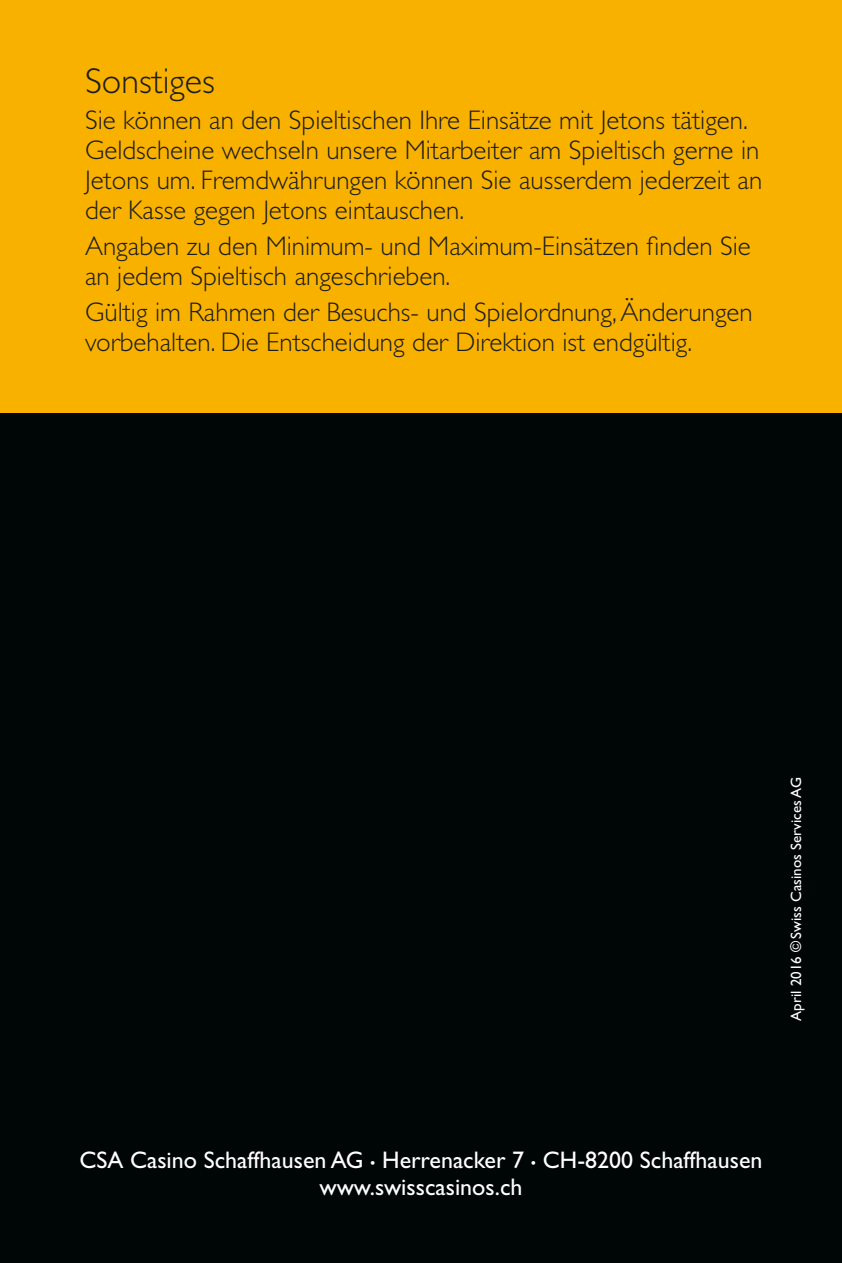
<style>
.page{position:relative;width:842px;height:1263px;background:#000505}
.page>*{position:absolute;margin:0;border:0;box-sizing:border-box;transform-origin:0 0}
.t1{font:300 36px "Gill Sans Std";color:#1d1d1b}
.t2{font:300 27px/30px "Gill Sans Std";color:#1d1d1b}
.t3{font:24px/27px "Gill Sans Std";color:#fff;text-align:center}
.t4{font:15px "Gill Sans Std";color:#fff}
.s1{font-size:15px}
</style>
<div class="page">
<div style="left:0;top:0;width:842px;height:412px;background:#f9b100"></div>
<h1 class="t1" style="left:85px;top:60px;width:131px">Sonstiges</h1>
<p class="t2" style="left:85px;top:105px;width:679px">Sie können an den Spieltischen Ihre Einsätze mit Jetons tätigen.<br>Geldscheine wechseln unsere Mitarbeiter am Spieltisch gerne in Jetons um. Fremdwährungen können Sie ausserdem jederzeit an der Kasse gegen Jetons eintauschen.</p>
<p class="t2" style="left:85px;top:231px;width:667px">Angaben zu den Minimum- und Maximum-Einsätzen finden Sie an jedem Spieltisch angeschrieben.</p>
<p class="t2" style="left:85px;top:297px;width:669px">Gültig im Rahmen der Besuchs- und Spielordnung, Änderungen vorbehalten. Die Entscheidung der Direktion ist endgültig.</p>
<p class="t4" style="left:787px;top:1020px;width:245px;rotate:-90deg">April 2016 © Swiss Casinos Services AG</p>
<p class="t3" style="left:79px;top:1146px;width:685px">CSA Casino Schaffhausen AG <span class="s1">•</span> Herrenacker 7 <span class="s1">•</span> CH-8200 Schaffhausen www.swisscasinos.ch</p>
</div>
